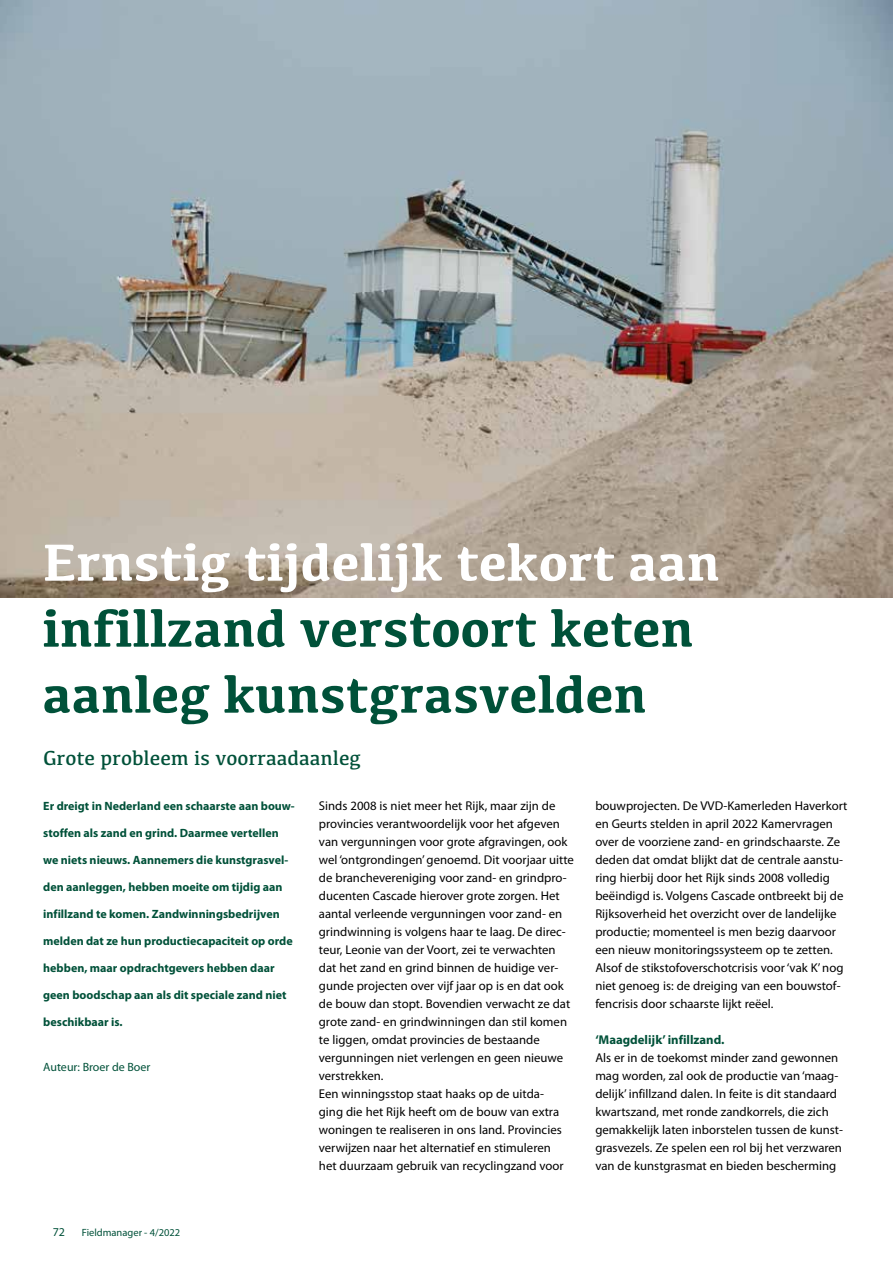
<style>
.page{position:relative;width:893px;height:1263px;background:#fff}
.page>*{position:absolute;margin:0;border:0;box-sizing:border-box;transform-origin:0 0}
.t1{font:700 54px/66px "Kefa";color:#005139}
.t2{font:700 54px "Kefa";color:#fff}
.t3{font:21px "Kefa";color:#005139}
.t4{font:12.75px/18px "Myriad Pro";color:#000}
.t5{font:700 12.75px "Myriad Pro";color:#005139}
.t6{font:700 12px "Myriad Pro";color:#005139}
.t7{font:12px "Myriad Pro";color:#005139}
.t8{font:10.5px "Myriad Pro";color:#005139}
</style>
<div class="page">
<img style="left:0;top:0;width:893px;height:597px">
<h1 class="t2" style="left:43px;top:526px;width:679px">Ernstig tijdelijk tekort aan</h1>
<h1 class="t1" style="left:43px;top:593px;width:653px">infillzand verstoort keten aanleg kunstgrasvelden</h1>
<h2 class="t3" style="left:43px;top:745px;width:319px">Grote probleem is voorraadaanleg</h2>
<p class="t6" style="left:43px;top:798px;width:253px">Er dreigt in Nederland een schaarste aan bouw-</p>
<p class="t6" style="left:43px;top:825px;width:237px">stoffen als zand en grind. Daarmee vertellen</p>
<p class="t6" style="left:43px;top:852px;width:246px">we niets nieuws. Aannemers die kunstgrasvel-</p>
<p class="t6" style="left:43px;top:879px;width:241px">den aanleggen, hebben moeite om tijdig aan</p>
<p class="t6" style="left:43px;top:906px;width:238px">infillzand te komen. Zandwinningsbedrijven</p>
<p class="t6" style="left:43px;top:933px;width:251px">melden dat ze hun productiecapaciteit op orde</p>
<p class="t6" style="left:43px;top:960px;width:233px">hebben, maar opdrachtgevers hebben daar</p>
<p class="t6" style="left:43px;top:987px;width:245px">geen boodschap aan als dit speciale zand niet</p>
<p class="t6" style="left:43px;top:1014px;width:81px">beschikbaar is.</p>
<p class="t7" style="left:43px;top:1060px;width:109px">Auteur: Broer de Boer</p>
<p class="t4" style="left:319px;top:797px;width:257px">Sinds 2008 is niet meer het Rijk, maar zijn de provincies verantwoordelijk voor het afgeven van vergunningen voor grote afgravingen, ook wel ‘ontgrondingen’ genoemd. Dit voorjaar uitte de branchevereniging voor zand- en grindpro&shy;ducenten Cascade hierover grote zorgen. Het aantal verleende vergunningen voor zand- en grindwinning is volgens haar te laag. De direc&shy;teur, Leonie van der Voort, zei te verwachten dat het zand en grind binnen de huidige ver&shy;gunde projecten over vijf jaar op is en dat ook de bouw dan stopt. Bovendien verwacht ze dat grote zand- en grindwinningen dan stil komen te liggen, omdat provincies de bestaande vergunningen niet verlengen en geen nieuwe verstrekken.<br>Een winningsstop staat haaks op de uitda-<br>ging die het Rijk heeft om de bouw van extra woningen te realiseren in ons land. Provincies verwijzen naar het alternatief en stimuleren<br>het duurzaam gebruik van recyclingzand voor</p>
<p class="t4" style="left:595px;top:797px;width:254px">bouwprojecten. De VVD-Kamerleden Haverkort en Geurts stelden in april 2022 Kamervragen over de voorziene zand- en grindschaarste. Ze deden dat omdat blijkt dat de centrale aanstu&shy;ring hierbij door het Rijk sinds 2008 volledig beëindigd is. Volgens Cascade ontbreekt bij de Rijksoverheid het overzicht over de landelijke productie; momenteel is men bezig daarvoor een nieuw monitoringssysteem op te zetten.<br>Alsof de stikstofoverschotcrisis voor ‘vak K’ nog niet genoeg is: de dreiging van een bouwstof&shy;fencrisis door schaarste lijkt reëel.</p>
<p class="t5" style="left:595px;top:1031px;width:131px">‘Maagdelijk’ infillzand.</p>
<p class="t4" style="left:595px;top:1049px;width:249px">Als er in de toekomst minder zand gewonnen mag worden, zal ook de productie van ‘maag&shy;delijk’ infillzand dalen. In feite is dit standaard kwartszand, met ronde zandkorrels, die zich gemakkelijk laten inborstelen tussen de kunst&shy;grasvezels. Ze spelen een rol bij het verzwaren van de kunstgrasmat en bieden bescherming</p>
<p class="t7" style="left:53px;top:1224px;width:14px">72</p>
<p class="t8" style="left:82px;top:1226px;width:100px">Fieldmanager - 4/2022</p>
</div>
